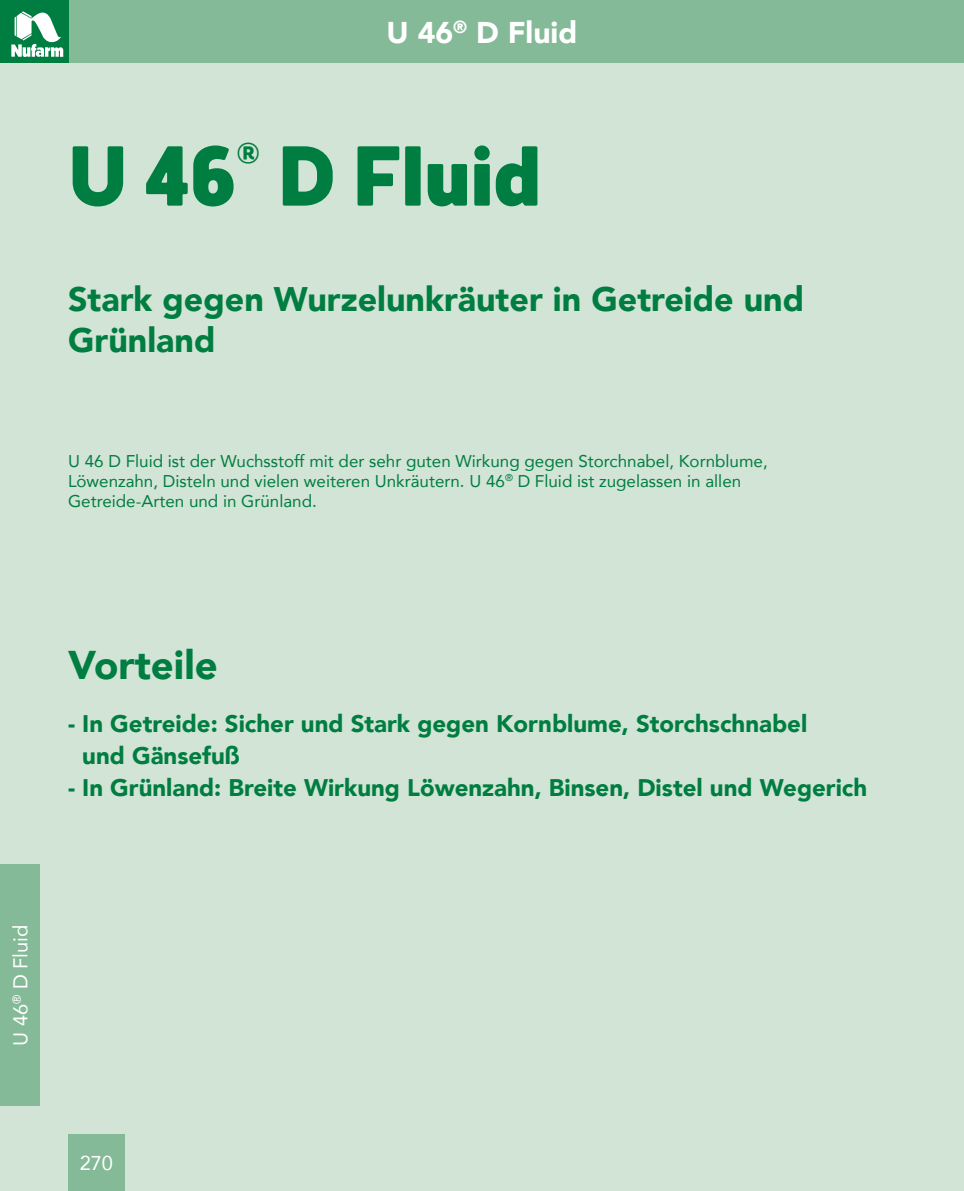
<style>
.page{position:relative;width:964px;height:1191px;background:#d1e4d6}
.page>*{position:absolute;margin:0;border:0;box-sizing:border-box;transform-origin:0 0}
.t1{font:900 84px "Brooklyn Samuels Five";color:#007d40}
.t2{font:900 40px "Avenir LT Com";color:#007d40}
.t3{font:900 34px/40.8px "Avenir LT Com";color:#007d40}
.t4{font:900 30px "Avenir LT Com";color:#fff}
.t5{font:900 24px/32px "Avenir LT Com";color:#007d40}
.t6{font:20px "Avenir LT Com";color:#fff}
.t7{font:17px/20.4px "Avenir LT Com";color:#007d40}
</style>
<div class="page">
<div style="left:0;top:0;width:964px;height:62px;background:#84ba97"></div>
<div style="left:68px;top:1134px;width:57px;height:57px;background:#84ba97"></div>
<div style="left:0;top:0;width:68px;height:62px;background:#007d40"></div>
<svg style="left:11px;top:11px;width:52px;height:46px"></svg>
<div style="left:0;top:865px;width:40px;height:241px;background:#84ba97"></div>
<h3 class="t4" style="left:387px;top:14px;width:192px">U 46<sup>®</sup> D Fluid</h3>
<h1 class="t1" style="left:68px;top:127px;width:474px">U 46<sup>®</sup> D Fluid</h1>
<h3 class="t3" style="left:68px;top:278px;width:738px">Stark gegen Wurzelunkräuter in Getreide und<br>Grünland</h3>
<p class="t7" style="left:68px;top:450px;width:701px">U 46 D Fluid ist der Wuchsstoff mit der sehr guten Wirkung gegen Storchnabel, Kornblume,<br>Löwenzahn, Disteln und vielen weiteren Unkräutern. U 46<sup>®</sup> D Fluid ist zugelassen in allen<br>Getreide-Arten und in Grünland.</p>
<h2 class="t2" style="left:68px;top:641px;width:151px">Vorteile</h2>
<h3 class="t5" style="left:82px;top:707px;width:726px;text-indent:-14px">- In Getreide: Sicher und Stark gegen Kornblume, Storchschnabel und Gänsefuß</h3>
<h3 class="t5" style="left:68px;top:771px;width:801px">- In Grünland: Breite Wirkung Löwenzahn, Binsen, Distel und Wegerich</h3>
<p class="t6" style="left:8px;top:1046px;width:123px;rotate:-90deg">U 46<sup>®</sup> D Fluid</p>
<p class="t6" style="left:80px;top:1151px;width:35px">270</p>
</div>
